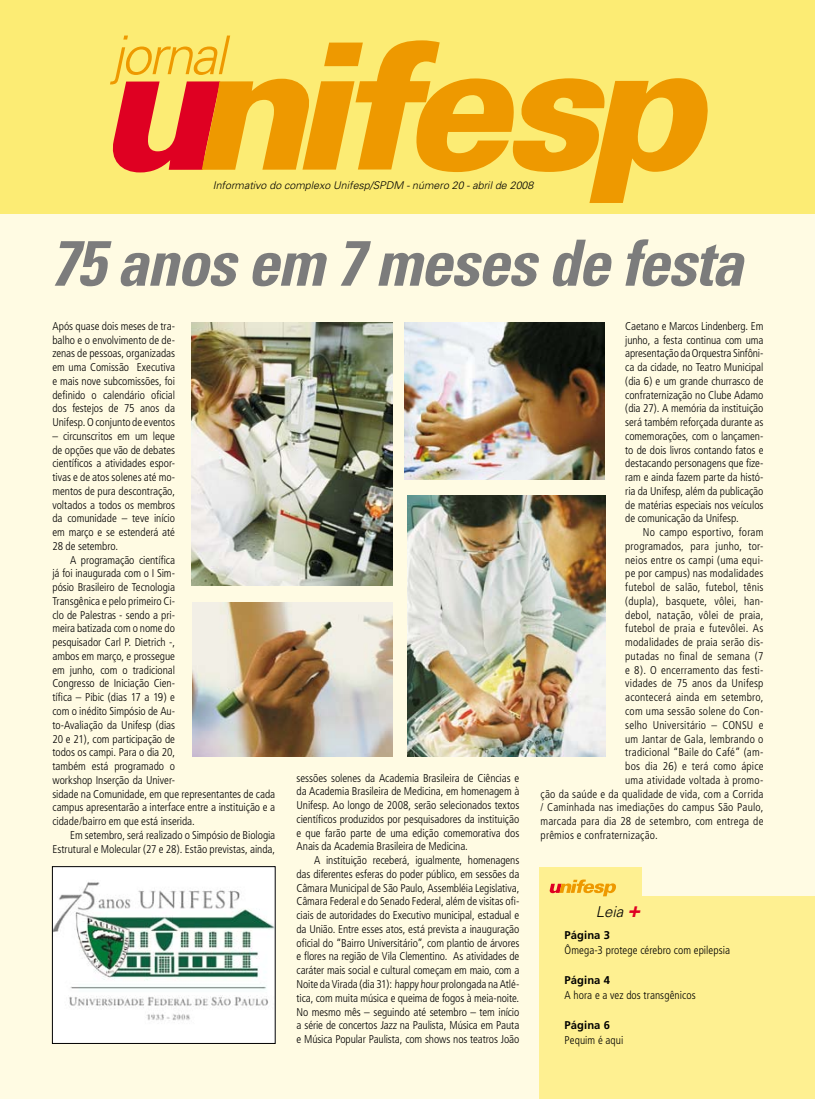
<style>
.page{position:relative;width:815px;height:1099px;background:#fff}
.page>*{position:absolute;margin:0;border:0;box-sizing:border-box;transform-origin:0 0}
.t1{font:italic 700 condensed 63.75px "Univers";letter-spacing:-.02em;color:#7c7c7c}
.t2{font:italic 300 15px "Univers";color:#000}
.t3{font:300 condensed 11.25px/13.8px "Frutiger";color:#000;text-align:justify}
.t4{font:700 11.25px "Frutiger";letter-spacing:.005em;color:#000}
.t5{font:italic 300 10.62px "Univers";color:#000}
.s1{font-weight:900;font-size:21.25px;color:#df0022}
</style>
<div class="page">
<div style="left:0;top:0;width:815px;height:1098px;background:#fffbe3"></div>
<div style="left:0;top:0;width:815px;height:214px;background:#fcec74"></div>
<svg style="left:110px;top:36px;width:598px;height:167px"></svg>
<div style="left:539px;top:896px;width:276px;height:202px;background:#fef091"></div>
<div style="left:539px;top:867px;width:103px;height:34px;background:#fef091"></div>
<svg style="left:549px;top:879px;width:67px;height:17px"></svg>
<img style="left:54px;top:868px;width:220px;height:173px">
<div style="left:52px;top:866px;width:224px;height:177px;border:1px solid #000"></div>
<img style="left:407px;top:495px;width:199px;height:262px">
<img style="left:191px;top:322px;width:201px;height:264px">
<img style="left:405px;top:322px;width:200px;height:158px">
<img style="left:193px;top:602px;width:200px;height:154px">
<p class="t5" style="left:213px;top:179px;width:322px">Informativo do complexo Unifesp/SPDM - número 20 - abril de 2008</p>
<h1 class="t1" style="left:50px;top:224px;width:695px">75 anos em 7 meses de festa</h1>
<p class="t3" style="left:52px;top:319px;width:124px">Após quase dois meses de tra&shy;balho e o envolvimento de de&shy;zenas de pessoas, organizadas em uma Comissão Executiva e mais nove subcomissões, foi definido o calendário oficial dos festejos de 75 anos da Unifesp. O conjunto de eventos</p>
<p class="t3" style="left:52px;top:429px;width:124px">– circunscritos em um leque de opções que vão de debates científicos a atividades espor&shy;tivas e de atos solenes até mo&shy;mentos de pura descontração, voltados a todos os membros da comunidade – teve início em março e se estenderá até 28 de setembro.</p>
<p class="t3" style="left:52px;top:553px;width:224px;text-align:left;text-indent:18px">A programação científica<br>já foi inaugurada com o I Sim-<br>pósio Brasileiro de Tecnologia<br>Transgênica e pelo primeiro Ci-<br>clo de Palestras - sendo a pri-<br>meira batizada com o nome do<br>pesquisador Carl P. Dietrich -,<br>ambos em março, e prossegue<br>em junho, com o tradicional<br>Congresso de Iniciação Cien-<br>tífica – Pibic (dias 17 a 19) e<br>com o inédito Simpósio de Au-<br>to-Avaliação da Unifesp (dias<br>20 e 21), com participação de<br>todos os campi. Para o dia 20,<br>também está programado o<br>workshop Inserção da Univer-<br>sidade na Comunidade, em que representantes de cada campus apresentarão a interface entre a instituição e a cidade/bairro em que está inserida.</p>
<p class="t3" style="left:52px;top:828px;width:224px;text-align:right">Em setembro, será realizado o Simpósio de Biologia<br>Estrutural e Molecular (27 e 28). Estão previstas, ainda,</p>
<p class="t3" style="left:297px;top:771px;width:224px">sessões solenes da Academia Brasileira de Ciências e da Academia Brasileira de Medicina, em homenagem à Unifesp. Ao longo de 2008, serão selecionados textos científicos produzidos por pesquisadores da instituição e que farão parte de uma edição comemorativa dos Anais da Academia Brasileira de Medicina.</p>
<p class="t3" style="left:297px;top:853px;width:224px;text-indent:18px">A instituição receberá, igualmente, homenagens das diferentes esferas do poder público, em sessões da Câmara Municipal de São Paulo, Assembléia Legislativa, Câmara Federal e do Senado Federal, além de visitas ofi&shy;ciais de autoridades do Executivo municipal, estadual e da União. Entre esses atos, está prevista a inauguração oficial do “Bairro Universitário”, com plantio de árvores e flores na região de Vila Clementino. As atividades de caráter mais social e cultural começam em maio, com a Noite da Virada (dia 31): happy hour prolongada na Atlé&shy;tica, com muita música e queima de fogos à meia-noite.<br>No mesmo mês – seguindo até setembro – tem início a série de concertos Jazz na Paulista, Música em Pauta e Música Popular Paulista, com shows nos teatros João</p>
<p class="t3" style="left:625px;top:319px;width:140px">Caetano e Marcos Lindenberg. Em junho, a festa continua com uma apresentação da Orquestra Sinfôni&shy;ca da cidade, no Teatro Municipal (dia 6) e um grande churrasco de confraternização no Clube Adamo (dia 27). A memória da instituição será também reforçada durante as comemorações, com o lançamen&shy;to de dois livros contando fatos e destacando personagens que fize&shy;ram e ainda fazem parte da histó&shy;ria da Unifesp, além da publicação de matérias especiais nos veículos de comunicação da Unifesp.</p>
<p class="t3" style="left:625px;top:525px;width:140px;text-indent:18px">No campo esportivo, foram programados, para junho, tor&shy;neios entre os campi (uma equi&shy;pe por campus) nas modalidades futebol de salão, futebol, tênis (dupla), basquete, vôlei, han&shy;debol, natação, vôlei de praia, futebol de praia e futevôlei. As modalidades de praia serão dis&shy;putadas no final de semana (7 e 8). O encerramento das festi&shy;vidades de 75 anos da Unifesp acontecerá ainda em setembro, com uma sessão solene do Con&shy;selho Universitário – Consu</p>
<p class="t3" style="left:759px;top:718px;width:6px">e</p>
<p class="t3" style="left:625px;top:732px;width:140px">um Jantar de Gala, lembrando o</p>
<p class="t3" style="left:625px;top:745px;width:140px">tradicional “Baile do Café” (am-</p>
<p class="t3" style="left:625px;top:759px;width:140px">bos dia 26) e terá como ápice</p>
<p class="t3" style="left:625px;top:773px;width:140px">uma atividade voltada à promo-</p>
<p class="t3" style="left:541px;top:787px;width:224px">ção da saúde e da qualidade de vida, com a Corrida</p>
<p class="t3" style="left:541px;top:800px;width:224px">/ Caminhada nas imediações do campus São Paulo,</p>
<p class="t3" style="left:541px;top:814px;width:224px">marcada para dia 28 de setembro, com entrega de</p>
<p class="t3" style="left:541px;top:828px;width:119px">prêmios e confraternização.</p>
<h2 class="t2" style="left:596px;top:902px;width:46px">Leia <span class="s1">+</span></h2>
<p class="t4" style="left:565px;top:928px;width:47px">Página 3</p>
<p class="t3" style="left:565px;top:943px;width:167px">Ômega-3 protege cérebro com epilepsia</p>
<p class="t4" style="left:565px;top:973px;width:47px">Página 4</p>
<p class="t3" style="left:565px;top:988px;width:133px">A hora e a vez dos transgênicos</p>
<p class="t4" style="left:565px;top:1018px;width:47px">Página 6</p>
<p class="t3" style="left:565px;top:1033px;width:60px">Pequim é aqui</p>
</div>
